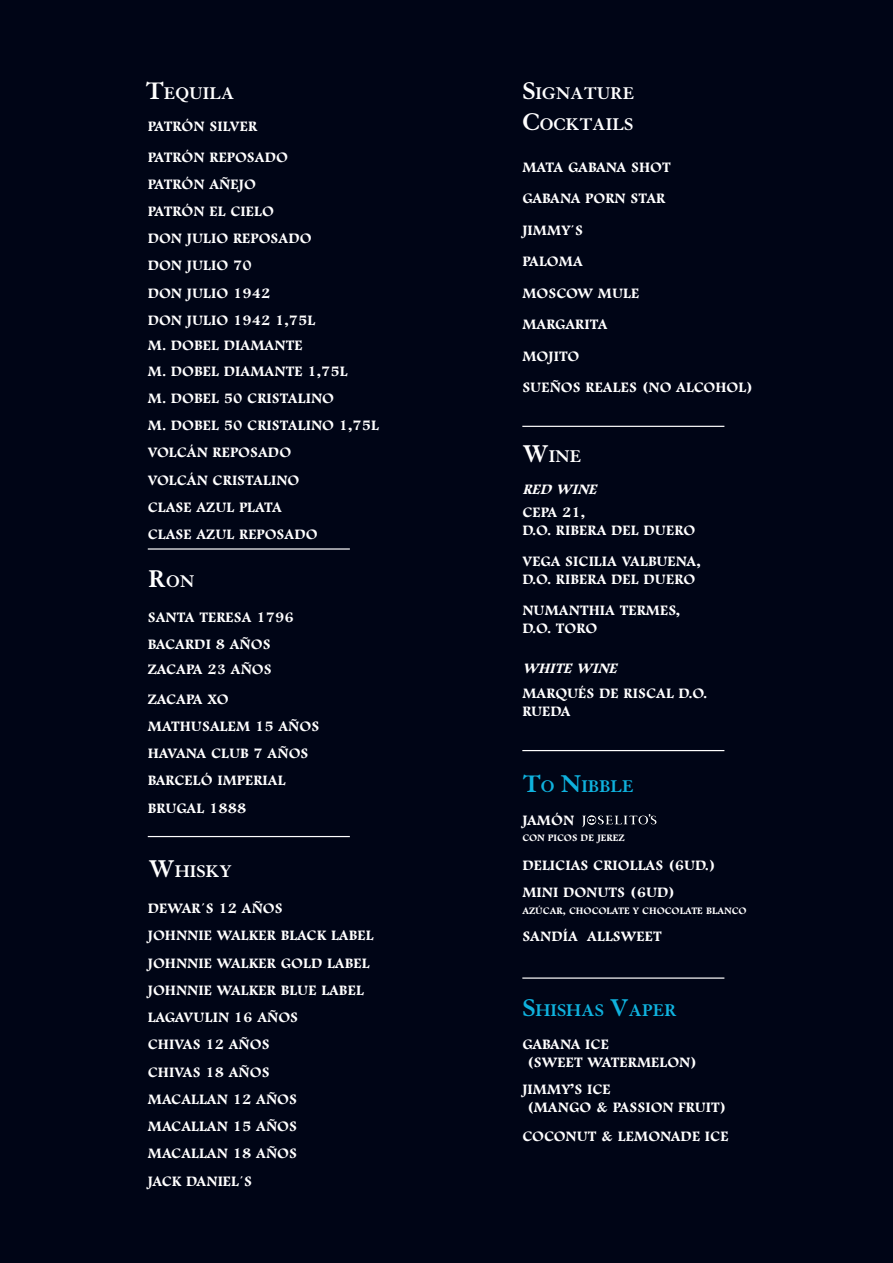
<style>
.page{position:relative;width:893px;height:1263px;background:#000516}
.page>*{position:absolute;margin:0;border:0;box-sizing:border-box;transform-origin:0 0}
.t1{font:700 18.45px/31.7px "Granjon LT";color:#fff}
.t2{font:700 18.45px "Granjon LT";color:#0fb2de}
.t3{font:700 15px/27.3px "Footlight";color:#fff}
.t4{font:700 15px/18px "Footlight";color:#fff}
.t5{font:italic 700 15px "Footlight";color:#fff}
.t6{font:700 10.2px "Footlight";color:#fff}
.s1{font-size:26.4px}
</style>
<div class="page">
<hr style="left:148px;top:548px;width:202px;height:2px;background:#fff">
<hr style="left:148px;top:836px;width:202px;height:1px;background:#fff">
<img style="left:582px;top:814px;width:75px;height:14px">
<hr style="left:522px;top:426px;width:202px;height:1px;background:#fff">
<hr style="left:522px;top:750px;width:202px;height:1px;background:#fff">
<hr style="left:522px;top:977px;width:202px;height:2px;background:#fff">
<p class="t1" style="left:145px;top:77px;width:91px"><span class="s1">T</span>EQUILA</p>
<p class="t3" style="left:148px;top:113px;width:111px">PATRÓN SILVER</p>
<p class="t3" style="left:148px;top:143px;width:142px">PATRÓN REPOSADO</p>
<p class="t3" style="left:148px;top:170px;width:110px">PATRÓN AÑEJO</p>
<p class="t3" style="left:148px;top:197px;width:128px">PATRÓN EL CIELO</p>
<p class="t3" style="left:148px;top:225px;width:165px">DON JULIO REPOSADO</p>
<p class="t3" style="left:148px;top:252px;width:105px">DON JULIO 70</p>
<p class="t3" style="left:148px;top:279px;width:124px">DON JULIO 1942</p>
<p class="t3" style="left:148px;top:306px;width:169px">DON JULIO 1942 1,75L</p>
<p class="t3" style="left:148px;top:332px;width:156px">M. DOBEL DIAMANTE</p>
<p class="t3" style="left:148px;top:357px;width:201px">M. DOBEL DIAMANTE 1,75L</p>
<p class="t3" style="left:148px;top:384px;width:233px">M. DOBEL 50 CRISTALINO<br>M. DOBEL 50 CRISTALINO 1,75L<br>VOLCÁN REPOSADO<br>VOLCÁN CRISTALINO</p>
<p class="t3" style="left:148px;top:493px;width:136px">CLASE AZUL PLATA</p>
<p class="t3" style="left:148px;top:520px;width:171px">CLASE AZUL REPOSADO</p>
<p class="t1" style="left:149px;top:566px;width:47px"><span class="s1">R</span>ON</p>
<p class="t3" style="left:148px;top:603px;width:148px">SANTA TERESA 1796</p>
<p class="t3" style="left:148px;top:655px;width:125px">ZACAPA 23 AÑOS</p>
<p class="t3" style="left:148px;top:630px;width:124px">BACARDI 8 AÑOS</p>
<p class="t3" style="left:148px;top:685px;width:82px">ZACAPA XO</p>
<p class="t3" style="left:148px;top:712px;width:173px">MATHUSALEM 15 AÑOS</p>
<p class="t3" style="left:148px;top:739px;width:162px">HAVANA CLUB 7 AÑOS<br>BARCELÓ IMPERIAL<br>BRUGAL 1888</p>
<p class="t1" style="left:149px;top:856px;width:85px"><span class="s1">W</span>HISKY</p>
<p class="t3" style="left:148px;top:894px;width:136px">DEWAR´S 12 AÑOS</p>
<p class="t3" style="left:148px;top:922px;width:227px">JOHNNIE WALKER BLACK LABEL</p>
<p class="t3" style="left:148px;top:949px;width:223px">JOHNNIE WALKER GOLD LABEL</p>
<p class="t3" style="left:148px;top:1003px;width:152px">LAGAVULIN 16 AÑOS</p>
<p class="t3" style="left:148px;top:976px;width:218px">JOHNNIE WALKER BLUE LABEL</p>
<p class="t3" style="left:148px;top:1031px;width:123px">CHIVAS 12 AÑOS<br>CHIVAS 18 AÑOS</p>
<p class="t3" style="left:148px;top:1085px;width:151px">MACALLAN 12 AÑOS</p>
<p class="t3" style="left:148px;top:1112px;width:151px">MACALLAN 15 AÑOS</p>
<p class="t3" style="left:148px;top:1140px;width:151px">MACALLAN 18 AÑOS</p>
<p class="t3" style="left:148px;top:1167px;width:106px">JACK DANIEL´S</p>
<p class="t1" style="left:522px;top:77px;width:114px"><span class="s1">S</span>IGNATURE<br><span class="s1">C</span>OCKTAILS</p>
<p class="t4" style="left:522px;top:158px;width:150px">MATA GABANA SHOT</p>
<p class="t4" style="left:522px;top:189px;width:145px">GABANA PORN STAR</p>
<p class="t4" style="left:522px;top:221px;width:62px">JIMMY´S</p>
<p class="t4" style="left:522px;top:246px;width:119px;line-height:31.5px">PALOMA<br>MOSCOW MULE</p>
<p class="t4" style="left:522px;top:315px;width:87px">MARGARITA</p>
<p class="t4" style="left:522px;top:347px;width:59px">MOJITO</p>
<p class="t4" style="left:522px;top:378px;width:232px">SUEÑOS REALES (NO ALCOHOL)</p>
<p class="t1" style="left:522px;top:441px;width:61px"><span class="s1">W</span>INE</p>
<p class="t5" style="left:522px;top:480px;width:80px">RED WINE</p>
<p class="t4" style="left:522px;top:502px;width:174px">CEPA 21,<br>D.O. RIBERA DEL DUERO</p>
<p class="t4" style="left:522px;top:552px;width:180px">VEGA SICILIA VALBUENA,<br>D.O. RIBERA DEL DUERO</p>
<p class="t4" style="left:522px;top:601px;width:159px">NUMANTHIA TERMES,<br>D.O. TORO</p>
<p class="t5" style="left:522px;top:659px;width:101px">WHITEWINE</p>
<p class="t4" style="left:522px;top:684px;width:187px">MARQUÉS DE RISCAL D.O.<br>RUEDA</p>
<p class="t2" style="left:522px;top:776px;width:113px"><span class="s1">T</span>O <span class="s1">N</span>IBBLE</p>
<p class="t3" style="left:522px;top:806px;width:53px">JAMÓN</p>
<p class="t6" style="left:522px;top:831px;width:104px">CON PICOS DE JEREZ</p>
<p class="t4" style="left:522px;top:851px;width:195px;line-height:27px">DELICIAS CRIOLLAS (6UD.)<br>MINI DONUTS (6UD)</p>
<p class="t6" style="left:522px;top:904px;width:226px">AZÚCAR, CHOCOLATE Y CHOCOLATE BLANCO</p>
<p class="t4" style="left:522px;top:926px;width:141px">SANDÍA ALLSWEET</p>
<p class="t2" style="left:522px;top:1000px;width:155px"><span class="s1">S</span>HISHAS <span class="s1">V</span>APER</p>
<p class="t3" style="left:527px;top:1035px;width:172px;line-height:18px;text-indent:-5px">GABANA ICE<br>(SWEET WATERMELON)</p>
<p class="t3" style="left:527px;top:1080px;width:201px;line-height:18px;text-indent:-5px">JIMMY’S ICE<br>(MANGO &amp; PASSION FRUIT)</p>
<p class="t3" style="left:522px;top:1122px;width:208px">COCONUT &amp; LEMONADE ICE</p>
</div>
